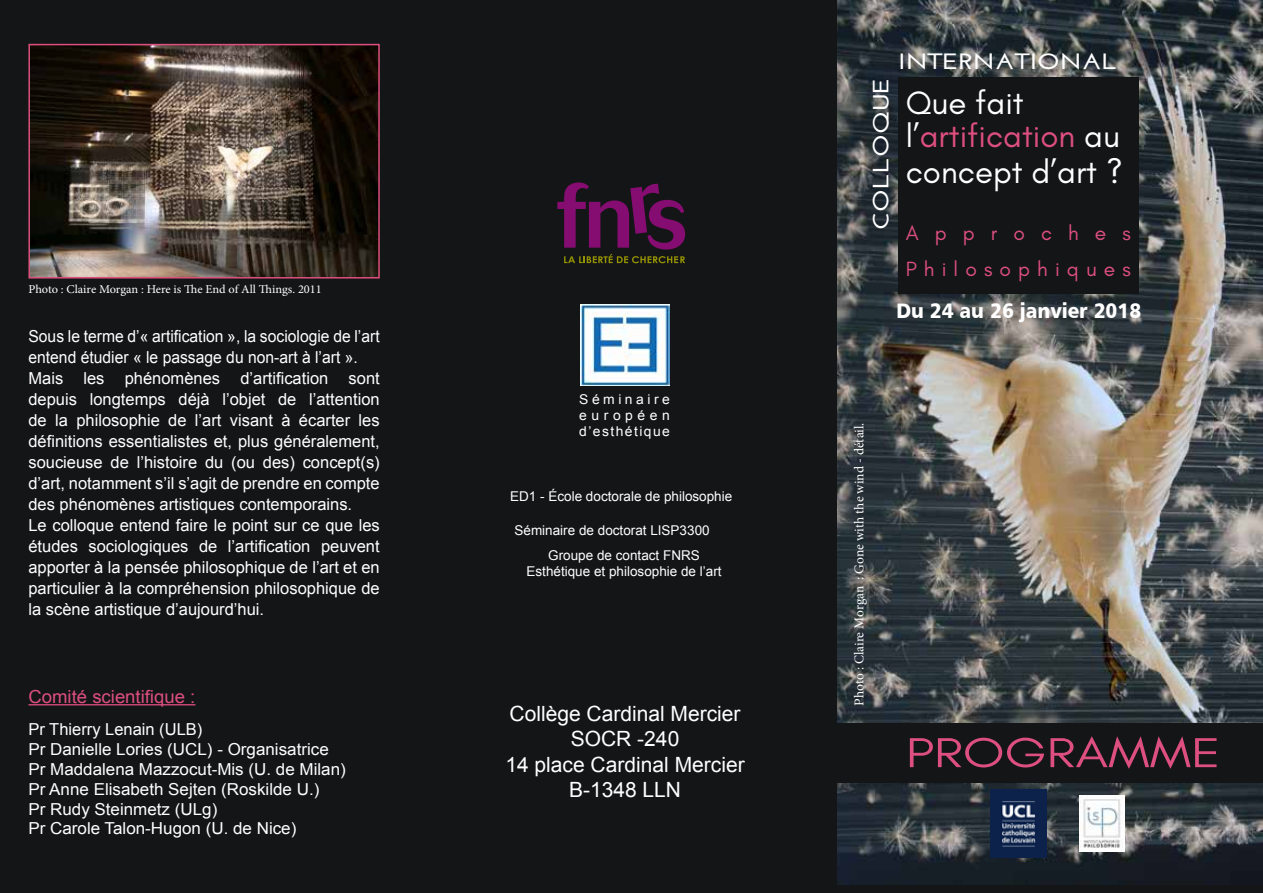
<style>
.page{position:relative;width:1263px;height:893px;background:#fff}
.page>*{position:absolute;margin:0;border:0;box-sizing:border-box;transform-origin:0 0}
.t1{font:42.6px "Glacial Indifference";color:#dd4f7e;scale:1.24 1}
.t2{font:33px/33px "Glacial Indifference";color:#dd4f7e}
.t3{font:33px "Glacial Indifference";color:#fff}
.t4{font:700 22.2px "Josefin Sans";color:#fff;scale:1.22 1}
.t5{font:21px/25.2px "Arial";color:#fff;text-align:center}
.t6{font:21px/36px "Glacial Indifference";letter-spacing:.34em;color:#dd4f7e}
.t7{font:21px "Humanist 777 BT Black B";color:#fff;scale:.92 1}
.t8{font:18px "Arial";color:#dd4f7e}
.t9{font:16.5px/21px "Arial";color:#fff;scale:.95 1}
.t10{font:16.5px/19.8px "Arial";color:#fff}
.t11{font:13.5px/16.2px "Arial";color:#fff}
.t12{font:13.5px "Minion Pro";letter-spacing:-.005em;color:#fff}
.t13{font:12px "Minion Pro";letter-spacing:-.005em;color:#fff}
.s1{color:#fff}
</style>
<div class="page">
<div style="left:412px;top:0;width:426px;height:893px;background:#141517"></div>
<div style="left:0;top:0;width:412px;height:893px;background:#141517"></div>
<img style="left:31px;top:47px;width:346px;height:229px">
<div style="left:28px;top:44px;width:352px;height:235px;border:2px solid #dd4f7e"></div>
<hr style="left:28px;top:704px;width:167px;height:1px;background:#dd4f7e">
<img style="left:580px;top:304px;width:90px;height:81px">
<svg style="left:557px;top:182px;width:128px;height:81px"></svg>
<img style="left:838px;top:0;width:425px;height:884px">
<div style="left:898px;top:77px;width:241px;height:216px;background:#141517"></div>
<div style="left:838px;top:723px;width:425px;height:60px;background:#141517"></div>
<img style="left:991px;top:789px;width:55px;height:68px">
<img style="left:1079px;top:796px;width:45px;height:55px">
<p class="t13" style="left:28px;top:282px;width:295px">Photo : Claire Morgan : Here is The End of All Things. 2011</p>
<p class="t9" style="left:28px;top:326px;width:371px">Sous le terme d’« artification », la sociologie de l’art entend étudier « le passage du non-art à l’art ».<br>Mais les phénomènes d’artification sont depuis longtemps déjà l’objet de l’attention de la philosophie de l’art visant à écarter les définitions essentialistes et, plus généralement, soucieuse de l’histoire du (ou des) concept(s) d’art, notamment s’il s’agit de prendre en compte des phénomènes artistiques contemporains.<br>Le colloque entend faire le point sur ce que les études sociologiques de l’artification peuvent apporter à la pensée philosophique de l’art et en particulier à la compréhension philosophique de la scène artistique d’aujourd’hui.</p>
<p class="t8" style="left:28px;top:685px;width:168px">Comité scientifique :</p>
<p class="t10" style="left:28px;top:720px;width:319px">Pr Thierry Lenain (ULB)<br>Pr Danielle Lories (UCL) - Organisatrice Pr Maddalena Mazzocut-Mis (U. de Milan)<br>Pr Anne Elisabeth Sejten (Roskilde U.)<br>Pr Rudy Steinmetz (ULg)<br>Pr Carole Talon-Hugon (U. de Nice)</p>
<p class="t11" style="left:579px;top:391px;width:92px;text-align:justify">Séminaire européen d’esthétique</p>
<p class="t11" style="left:510px;top:489px;width:224px">ED1 - École doctorale de philosophie</p>
<p class="t11" style="left:548px;top:518px;width:163px;line-height:24.8px;text-indent:-34px">Séminaire de doctorat LISP3300<br>Groupe de contact FNRS</p>
<p class="t11" style="left:526px;top:563px;width:197px">Esthétique et philosophie de l’art</p>
<p class="t5" style="left:505px;top:701px;width:241px">Collège Cardinal Mercier<br>SOCR -240<br>14 place Cardinal Mercier<br>B-1348 LLN</p>
<h3 class="t4" style="left:898px;top:48px;width:182px">INTERNATIONAL</h3>
<h3 class="t4" style="left:868px;top:230px;width:126px;rotate:-90deg">COLLOQUE</h3>
<h2 class="t2" style="left:906px;top:87px;width:216px"><span class="s1">Que fait l’</span>artification <span class="s1">au</span></h2>
<h2 class="t3" style="left:906px;top:154px;width:218px">concept d’art ?</h2>
<p class="t6" style="left:906px;top:216px;width:227px">Approches<br>Philosophiques</p>
<p class="t7" style="left:896px;top:297px;width:268px">Du 24 au 26 janvier 2018</p>
<p class="t12" style="left:850px;top:706px;width:285px;rotate:-90deg">Photo : Claire Morgan : Gone with the wind - détail.</p>
<h1 class="t1" style="left:906px;top:729px;width:255px">PROGRAMME</h1>
</div>
